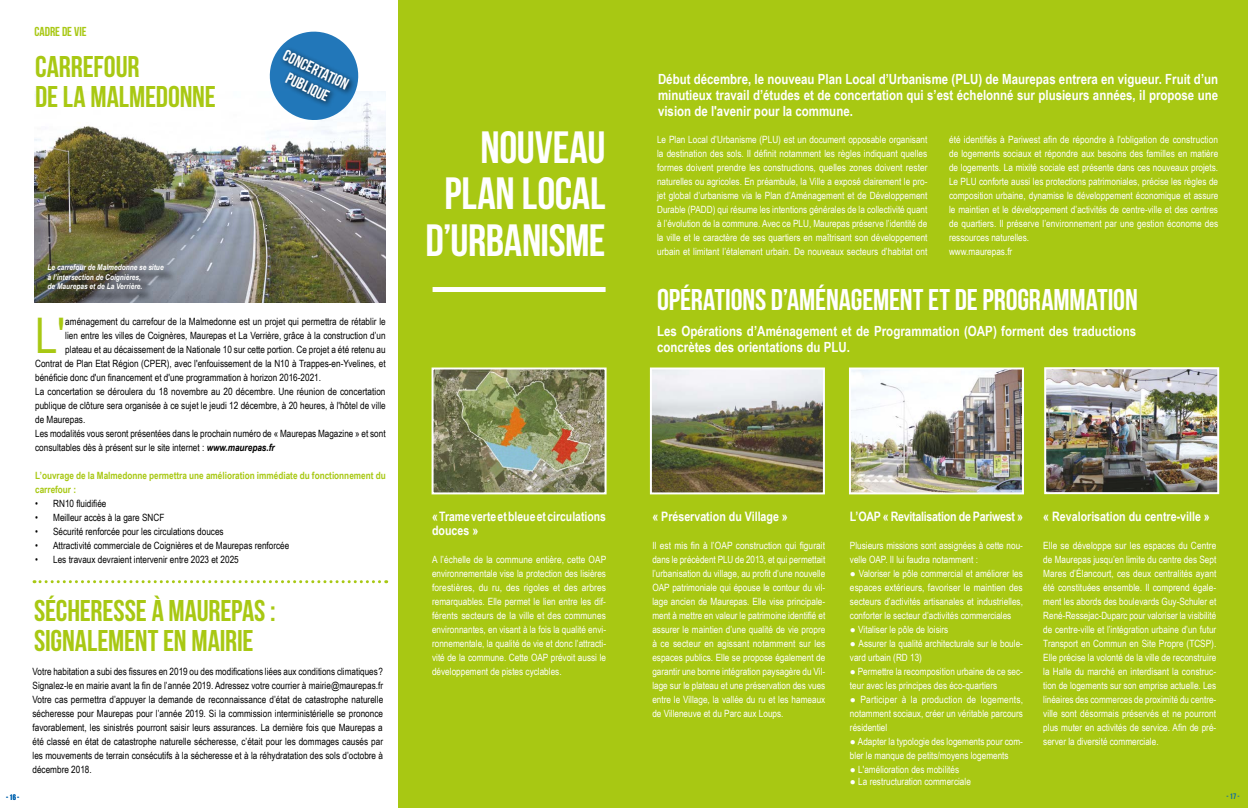
<style>
.page{position:relative;width:1248px;height:808px;background:#fff}
.page>*{position:absolute;margin:0;border:0;box-sizing:border-box;transform-origin:0 0}
.t1{font:49.1px "Arial Narrow";color:#a8c813}
.t2{font:45.2px/46.1px "Bebas Neue";letter-spacing:-.005em;color:#fff;text-align:right}
.t3{font:30px/30px "Bebas Neue";letter-spacing:-.005em;color:#a8c813}
.t4{font:30px "Bebas Neue";letter-spacing:-.005em;color:#fff}
.t5{font:16px/19.2px "Bebas Neue";color:#fff;text-align:center}
.t6{font:700 14px/16px "Arial Narrow";color:#fff;text-align:justify}
.t7{font:700 13px/14px "Arial Narrow";color:#fff}
.t8{font:700 13px "Arial Narrow";letter-spacing:-.02em;color:#fff}
.t9{font:13px "Bebas Neue";color:#a8c813}
.t10{font:10px/14px "Arial Narrow";color:#fff;text-align:justify}
.t11{font:10px/14px "Arial Narrow";color:#000;text-align:justify}
.t12{font:700 10px/14px "Arial Narrow";color:#a8c813}
.t13{font:italic 700 8px/9.6px "Arial Narrow";color:#fff}
.t14{font:8px "Bebas Neue";color:#0063af}
.s1{font-weight:700;font-style:italic}
.s2{font-style:italic}
</style>
<div class="page">
<div style="left:399px;top:0;width:848px;height:808px;background:#a8c813"></div>
<img style="left:851px;top:370px;width:169px;height:121px">
<div style="left:848px;top:367px;width:175px;height:127px;border:2px solid #fff"></div>
<img style="left:1047px;top:370px;width:168px;height:121px">
<div style="left:1044px;top:367px;width:174px;height:127px;border:2px solid #fff"></div>
<img style="left:653px;top:370px;width:168px;height:121px">
<div style="left:650px;top:367px;width:174px;height:127px;border:2px solid #fff"></div>
<img style="left:34px;top:91px;width:352px;height:212px">
<div style="left:50px;top:266px;width:126px;height:37px;background:#000;opacity:.75"></div>
<svg style="left:34px;top:580px;width:353px;height:3px"></svg>
<img style="left:434px;top:370px;width:169px;height:121px">
<div style="left:431px;top:367px;width:175px;height:127px;border:2px solid #fff"></div>
<div style="left:432px;top:287px;width:173px;height:5px;background:#fff"></div>
<svg style="left:265px;top:31px;width:98px;height:94px"></svg>
<div style="left:279px;top:47px;width:77px;height:62px;background:#000;opacity:.75"></div>
<h3 class="t9" style="left:34px;top:24px;width:54px">CADRE DE VIE</h3>
<h3 class="t3" style="left:35px;top:52px;width:182px">CARREFOUR<br>DE LA MALMEDONNE</h3>
<p class="t13" style="left:48px;top:262px;width:117px">Le carrefour de Malmedonne se situe à l’intersection de Coignières,<br>de Maurepas et de La Verrière.</p>
<h3 class="t5" style="left:288px;top:45px;width:72px;rotate:26deg">CONCERTATION<br>PUBLIQUE</h3>
<h1 class="t1" style="left:35px;top:300px;width:32px">L'</h1>
<p class="t11" style="left:65px;top:314px;width:322px">aménagement du carrefour de la Malmedonne est un projet qui permettra de rétablir le</p>
<p class="t11" style="left:65px;top:328px;width:322px">lien entre les villes de Coignères, Maurepas et La Verrière, grâce à la construction d’un</p>
<p class="t11" style="left:65px;top:342px;width:322px">plateau et au décaissement de la Nationale 10 sur cette portion. Ce projet a été retenu au</p>
<p class="t11" style="left:35px;top:356px;width:352px">Contrat de Plan Etat Région (CPER), avec l'enfouissement de la N10 à Trappes-en-Yvelines, et</p>
<p class="t11" style="left:35px;top:370px;width:287px">bénéficie donc d'un financement et d'une programmation à horizon 2016-2021.</p>
<p class="t11" style="left:35px;top:384px;width:352px">La concertation se déroulera du 18 novembre au 20 décembre. Une réunion de concertation</p>
<p class="t11" style="left:35px;top:398px;width:352px">publique de clôture sera organisée à ce sujet le jeudi 12 décembre, à 20 heures, à l'hôtel de ville</p>
<p class="t11" style="left:35px;top:412px;width:52px">de Maurepas.</p>
<p class="t11" style="left:35px;top:426px;width:352px">Les modalités vous seront présentées dans le prochain numéro de « Maurepas Magazine » et sont</p>
<p class="t11" style="left:35px;top:440px;width:241px">consultables dès à présent sur le site internet : <span class="s1">www.maurepas.fr</span></p>
<p class="t12" style="left:35px;top:468px;width:352px">L’ouvrage de la Malmedonne permettra une amélioration immédiate du fonctionnement du carrefour :</p>
<p class="t11" style="left:35px;top:496px;width:73px">• RN10 fluidifiée</p>
<p class="t11" style="left:35px;top:510px;width:131px">• Meilleur accès à la gare SNCF</p>
<p class="t11" style="left:35px;top:524px;width:190px">• Sécurité renforcée pour les circulations douces</p>
<p class="t11" style="left:35px;top:538px;width:256px">• Attractivité commerciale de Coignières et de Maurepas renforcée</p>
<p class="t11" style="left:35px;top:552px;width:205px">• Les travaux devraient intervenir entre 2023 et 2025</p>
<h3 class="t3" style="left:34px;top:596px;width:243px">SÉCHERESSE À MAUREPAS :<br>SIGNALEMENT EN MAIRIE</h3>
<p class="t11" style="left:33px;top:664px;width:352px">Votre habitation a subi des fissures en 2019 ou des modifications liées aux conditions climatiques?<br>Signalez-le en mairie avant la fin de l’année 2019. Adressez votre courrier à mairie@maurepas.fr Votre cas permettra d’appuyer la demande de reconnaissance d’état de catastrophe naturelle sécheresse pour Maurepas pour l’année 2019. Si la commission interministérielle se prononce favorablement, les sinistrés pourront saisir leurs assurances. La dernière fois que Maurepas a été classé en état de catastrophe naturelle sécheresse, c’était pour les dommages causés par les mouvements de terrain consécutifs à la sécheresse et à la réhydratation des sols d’octobre à décembre 2018.</p>
<h2 class="t2" style="left:425px;top:124px;width:182px">NOUVEAU<br>PLAN LOCAL<br>D’URBANISME</h2>
<h3 class="t7" style="left:432px;top:509px;width:175px">« Trame verte et bleue et circulations douces »</h3>
<p class="t10" style="left:432px;top:552px;width:176px">A l’échelle de la commune entière, cette OAP environnementale vise la protection des lisières forestières, du ru, des rigoles et des arbres remarquables. Elle permet le lien entre les dif&shy;férents secteurs de la ville et des communes environnantes, en visant à la fois la qualité envi&shy;ronnementale, la qualité de vie et donc l’attracti&shy;vité de la commune. Cette OAP prévoit aussi le développement de pistes cyclables.</p>
<p class="t6" style="left:658px;top:70px;width:561px">Début décembre, le nouveau Plan Local d’Urbanisme (PLU) de Maurepas entrera en vigueur. Fruit d’un minutieux travail d’études et de concertation qui s’est échelonné sur plusieurs années, il propose une vision de l'avenir pour la commune.</p>
<p class="t10" style="left:657px;top:132px;width:272px">Le Plan Local d’Urbanisme (PLU) est un document opposable organisant la destination des sols. Il définit notamment les règles indiquant quelles formes doivent prendre les constructions, quelles zones doivent rester naturelles ou agricoles. En préambule, la Ville a exposé clairement le pro&shy;jet global d’urbanisme via le Plan d’Aménagement et de Développement Durable (PADD) qui résume les intentions générales de la collectivité quant à l’évolution de la commune. Avec ce PLU, Maurepas préserve l’identité de la ville et le caractère de ses quartiers en maîtrisant son développement urbain et limitant l’étalement urbain. De nouveaux secteurs d’habitat ont</p>
<p class="t10" style="left:948px;top:132px;width:271px;text-align:left">été identifiés à Pariwest afin de répondre à l'obligation de construction de logements sociaux et répondre aux besoins des familles en matière de logements. La mixité sociale est présente dans ces nouveaux projets.<br>Le PLU conforte aussi les protections patrimoniales, précise les règles de composition urbaine, dynamise le développement économique et assure le maintien et le développement d’activités de centre-ville et des centres de quartiers. Il préserve l’environnement par une gestion économe des ressources naturelles.<br>www.maurepas.fr</p>
<h3 class="t4" style="left:657px;top:283px;width:482px">OPÉRATIONS D’AMÉNAGEMENT ET DE PROGRAMMATION</h3>
<h3 class="t6" style="left:657px;top:322px;width:480px">Les Opérations d’Aménagement et de Programmation (OAP) forment des traductions concrètes des orientations du PLU.</h3>
<h3 class="t7" style="left:652px;top:509px;width:137px">« Préservation du Village »</h3>
<p class="t10" style="left:652px;top:538px;width:174px">Il est mis fin à l’OAP construction qui figurait dans le précèdent PLU de 2013, et qui permettait l’urbanisation du village, au profit d’une nouvelle OAP patrimoniale qui épouse le contour du vil&shy;lage ancien de Maurepas. Elle vise principale&shy;ment à mettre en valeur le patrimoine identifié et assurer le maintien d’une qualité de vie propre à ce secteur en agissant notamment sur les espaces publics. Elle se propose également de garantir une bonne intégration paysagère du Vil&shy;lage sur le plateau et une préservation des vues entre le Village, la vallée du ru et les hameaux de Villeneuve et du Parc aux Loups.</p>
<h3 class="t8" style="left:849px;top:507px;width:174px">L’OAP « Revitalisation de Pariwest »</h3>
<p class="t10" style="left:849px;top:538px;width:174px">Plusieurs missions sont assignées à cette nou&shy;velle OAP. Il lui faudra notamment :</p>
<p class="t10" style="left:849px;top:566px;width:175px"><span class="s2">●</span> Valoriser le pôle commercial et améliorer les espaces extérieurs, favoriser le maintien des secteurs d’activités artisanales et industrielles, conforter le secteur d’activités commerciales</p>
<p class="t10" style="left:849px;top:622px;width:100px"><span class="s2">●</span> Vitaliser le pôle de loisirs</p>
<p class="t10" style="left:849px;top:636px;width:174px"><span class="s2">●</span> Assurer la qualité architecturale sur le boule&shy;vard urbain (RD 13)</p>
<p class="t10" style="left:849px;top:664px;width:174px"><span class="s2">●</span> Permettre la recomposition urbaine de ce sec&shy;teur avec les principes des éco-quartiers</p>
<p class="t10" style="left:849px;top:692px;width:175px"><span class="s2">●</span> Participer à la production de logements, notamment sociaux, créer un véritable parcours résidentiel</p>
<p class="t10" style="left:849px;top:734px;width:174px"><span class="s2">●</span> Adapter la typologie des logements pour com&shy;bler le manque de petits/moyens logements</p>
<p class="t10" style="left:849px;top:762px;width:111px"><span class="s2">●</span> L'amélioration des mobilités</p>
<p class="t10" style="left:849px;top:774px;width:122px">● La restructuration commerciale</p>
<h3 class="t7" style="left:1043px;top:509px;width:168px">« Revalorisation du centre-ville »</h3>
<p class="t10" style="left:1043px;top:538px;width:174px">Elle se développe sur les espaces du Centre de Maurepas jusqu’en limite du centre des Sept Mares d’Élancourt, ces deux centralités ayant été constituées ensemble. Il comprend égale&shy;ment les abords des boulevards Guy-Schuler et René-Ressejac-Duparc pour valoriser la visibilité de centre-ville et l’intégration urbaine d’un futur Transport en Commun en Site Propre (TCSP).<br>Elle précise la volonté de la ville de reconstruire la Halle du marché en interdisant la construc&shy;tion de logements sur son emprise actuelle. Les linéaires des commerces de proximité du centre&shy;ville sont désormais préservés et ne pourront plus muter en activités de service. Afin de pré&shy;server la diversité commerciale.</p>
<p class="t14" style="left:6px;top:792px;width:15px">- 16 -</p>
<p class="t14" style="left:1226px;top:792px;width:15px">- 17 -</p>
</div>
